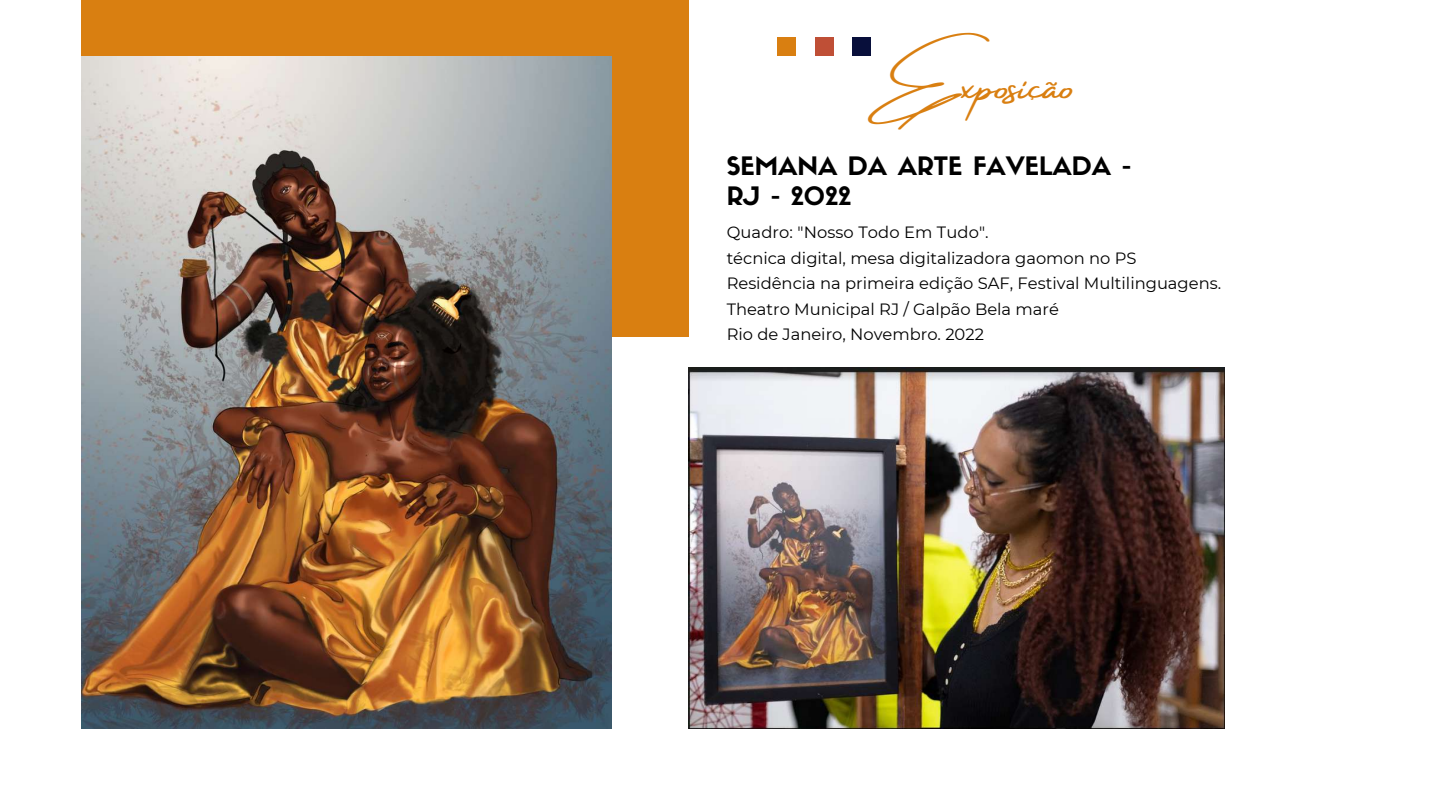
<style>
.page{position:relative;width:1440px;height:810px;background:#fff}
.page>*{position:absolute;margin:0;border:0;box-sizing:border-box;transform-origin:0 0}
.t1{font:49.3px "Amsterdam Four";color:#d97f11}
.t2{font:24.9px/30px "Sifonn Basic";color:#000}
.t3{font:16.3px/25.5px "Montserrat";color:#000}
</style>
<div class="page">
<div style="left:777px;top:37px;width:19px;height:19px;background:#d97f11"></div>
<div style="left:815px;top:37px;width:18px;height:19px;background:#bf4f36"></div>
<div style="left:852px;top:37px;width:19px;height:19px;background:#080f3b"></div>
<div style="left:81px;top:0;width:607px;height:337px;background:#d97f11"></div>
<img style="left:81px;top:56px;width:531px;height:673px">
<img style="left:689px;top:367px;width:535px;height:362px">
<h1 class="t1" style="left:867px;top:58px;width:208px">Exposição</h1>
<h2 class="t2" style="left:727px;top:154px;width:406px">SEMANA DA ARTE FAVELADA -<br>RJ - 2022</h2>
<p class="t3" style="left:727px;top:220px;width:496px">Quadro: "Nosso Todo Em Tudo".<br>técnica digital, mesa digitalizadora gaomon no PS Residência na primeira edição SAF, Festival Multilinguagens.<br>Theatro Municipal RJ / Galpão Bela maré<br>Rio de Janeiro, Novembro. 2022</p>
</div>
